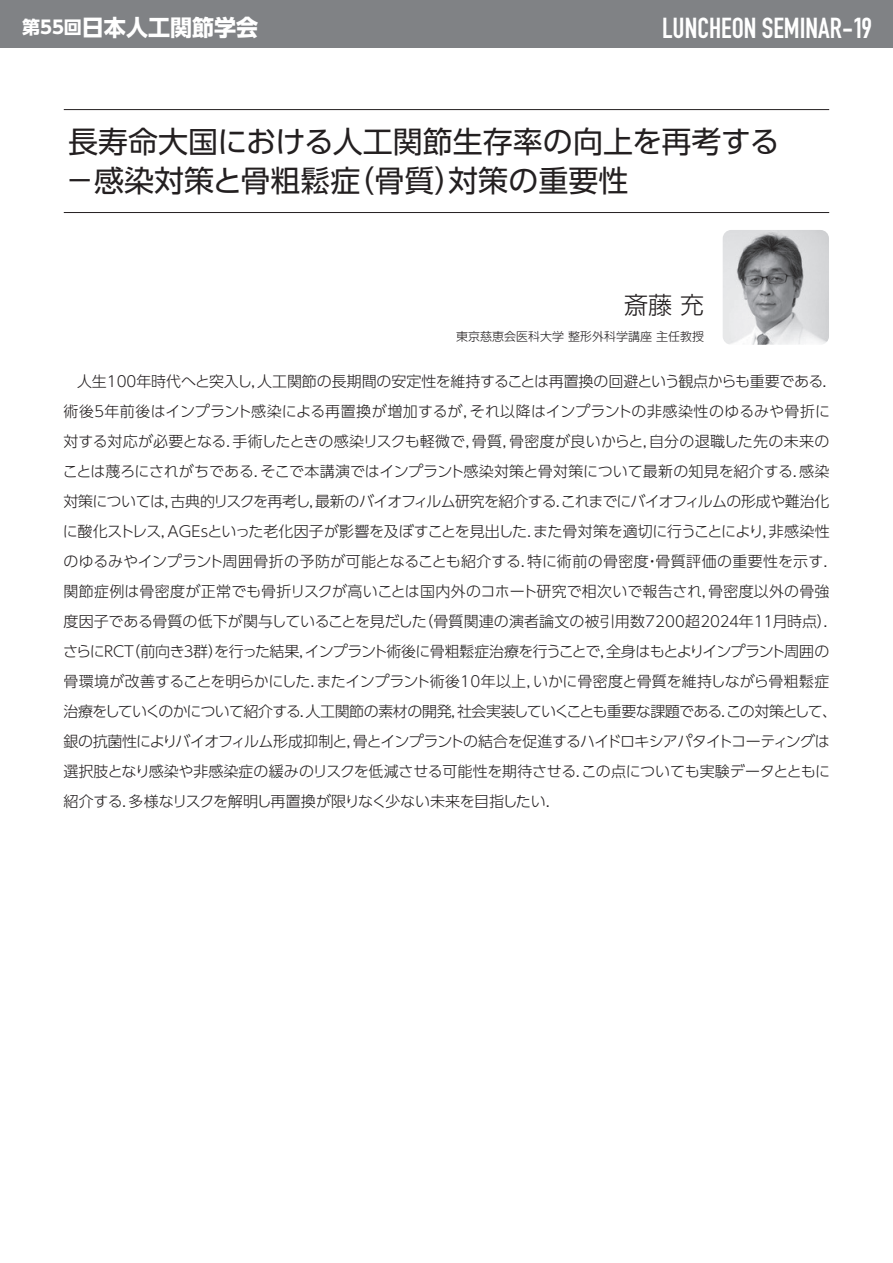
<style>
.page{position:relative;width:893px;height:1263px;background:#fff}
.page>*{position:absolute;margin:0;border:0;box-sizing:border-box;transform-origin:0 0}
.t1{font:30px/39px "UD Shin Go Pro";color:#231f20}
.t2{font:700 28.5px "DIN Condensed";color:#fff}
.t3{font:300 24px "UD Shin Go NT Pro";color:#231f20}
.t4{font:700 22.5px "UD Shin Go NT Pro";color:#fff}
.t5{font:700 18px "UD Shin Go NT Pro";color:#fff}
.t6{font:300 15px/30px "UD Shin Go Pro";letter-spacing:-.015em;color:#231f20}
.t7{font:300 15px/30px "UD Shin Go Pro";letter-spacing:-.045em;color:#231f20}
.t8{font:300 15px/30px "UD Shin Go Pro";letter-spacing:.01em;color:#231f20}
.t9{font:300 15px/30px "UD Shin Go Pro";letter-spacing:.015em;color:#231f20}
.t10{font:300 15px/30px "UD Shin Go Pro";letter-spacing:-.04em;color:#231f20}
.t11{font:300 15px "UD Shin Go Pro";letter-spacing:.025em;color:#231f20}
.t12{font:300 12px "UD Shin Go NT Pro";color:#231f20}
.s1{font-size:18px}
</style>
<div class="page">
<img style="left:723px;top:230px;width:106px;height:115px">
<hr style="left:64px;top:109px;width:765px;height:1px;background:#231f20">
<hr style="left:64px;top:212px;width:765px;height:1px;background:#231f20">
<div style="left:0;top:0;width:893px;height:48px;background:#808285"></div>
<h3 class="t4" style="left:64px;top:9px;width:196px"><span class="s1">回</span>日本人工関節学会</h3>
<p class="t5" style="left:22px;top:13px;width:43px">第55</p>
<h2 class="t2" style="left:662px;top:9px;width:211px">LUNCHEON SEMINAR-19</h2>
<h1 class="t1" style="left:448px;top:122px;width:333px;text-indent:-380px">長寿命大国における人工関節生存率の向上を再考する対策の重要性</h1>
<h1 class="t1" style="left:344px;top:161px;width:121px">（骨質）</h1>
<h1 class="t1" style="left:65px;top:161px;width:297px">－感染対策と骨粗鬆症</h1>
<h3 class="t3" style="left:624px;top:286px;width:81px">斎藤充</h3>
<p class="t12" style="left:456px;top:327px;width:249px">東京慈恵会医科大学整形外科学講座主任教授</p>
<p class="t6" style="left:77px;top:366px;width:762px">人生100年時代へと突入し人工関節の長期間の安定性を維持することは再置換の回避という観点からも重要である．</p>
<p class="t6" style="left:251px;top:366px;width:16px">，</p>
<p class="t9" style="left:470px;top:396px;width:362px">それ以降はインプラントの非感染性のゆるみや骨折に</p>
<p class="t6" style="left:104px;top:396px;width:375px">年前後はインプラント感染による再置換が増加するが，</p>
<p class="t6" style="left:64px;top:396px;width:32px">術後</p>
<p class="t6" style="left:92px;top:396px;width:16px">５</p>
<p class="t6" style="left:64px;top:426px;width:456px">対する対応が必要となる手術したときの感染リスクも軽微で骨質，</p>
<p class="t6" style="left:465px;top:426px;width:17px">，</p>
<p class="t11" style="left:509px;top:429px;width:322px">骨密度が良いからと自分の退職した先の未来の</p>
<p class="t6" style="left:643px;top:426px;width:16px">，</p>
<p class="t6" style="left:63px;top:426px;width:768px;text-indent:163px">．<br>ことは蔑ろにされがちであるそこで本講演ではインプラント感染対策と骨対策について最新の知見を紹介する感染</p>
<p class="t6" style="left:793px;top:456px;width:16px">．</p>
<p class="t7" style="left:64px;top:456px;width:767px;text-indent:190px">．<br>対策については古典的リスクを再考し最新のバイオフィルム研究を紹介するこれまでにバイオフィルムの形成や難治化</p>
<p class="t6" style="left:556px;top:486px;width:16px">．</p>
<p class="t6" style="left:63px;top:486px;width:768px;text-indent:101px">，<br>に酸化ストレス AGEsといった老化因子が影響を及ぼすことを見出したまた骨対策を適切に行うことにより非感染性</p>
<p class="t6" style="left:762px;top:516px;width:16px">，</p>
<p class="t6" style="left:309px;top:486px;width:16px">，</p>
<p class="t9" style="left:64px;top:516px;width:776px;text-indent:97px">，<br>のゆるみやインプラント周囲骨折の予防が可能となることも紹介する特に術前の骨密度骨質評価の重要性を示す．</p>
<p class="t6" style="left:527px;top:516px;width:16px">．</p>
<p class="t6" style="left:645px;top:546px;width:16px">・</p>
<p class="t8" style="left:64px;top:546px;width:767px;text-indent:457px">．<br>関節症例は骨密度が正常でも骨折リスクが高いことは国内外のコホート研究で相次いで報告され骨密度以外の骨強</p>
<p class="t8" style="left:418px;top:576px;width:421px;text-indent:284px">，<br>（骨質関連の演者論文の被引用数7200超2024年11月時点．(</p>
<p class="t10" style="left:193px;top:606px;width:638px;text-indent:-130px">度因子である骨質の低下が関与していることを見だした<br>群を行った結果インプラント術後に骨粗鬆症治療を行うことで全身はもとよりインプラント周囲の</p>
<p class="t6" style="left:600px;top:636px;width:16px">，</p>
<p class="t6" style="left:126px;top:636px;width:61px">（前向き</p>
<p class="t6" style="left:208px;top:636px;width:16px">）</p>
<p class="t6" style="left:63px;top:636px;width:72px">さらにRCT</p>
<p class="t6" style="left:181px;top:636px;width:16px">３</p>
<p class="t6" style="left:299px;top:636px;width:17px">，</p>
<p class="t6" style="left:64px;top:666px;width:480px">骨環境が改善することを明らかにしたまたインプラント術後10年以上，</p>
<p class="t7" style="left:64px;top:666px;width:775px;text-indent:247px">．<br>治療をしていくのかについて紹介する人工関節の素材の開発社会実装していくことも重要な課題であるこの対策として、</p>
<p class="t6" style="left:721px;top:696px;width:16px">．</p>
<p class="t6" style="left:533px;top:666px;width:298px">いかに骨密度と骨質を維持しながら骨粗鬆症</p>
<p class="t7" style="left:64px;top:696px;width:768px;text-indent:236px">．<br>銀の抗菌性によりバイオフィルム形成抑制と骨とインプラントの結合を促進するハイドロキシアパタイトコーティングは</p>
<p class="t6" style="left:64px;top:726px;width:768px;text-indent:283px">，<br>選択肢となり感染や非感染症の緩みのリスクを低減させる可能性を期待させるこの点についても実験データとともに</p>
<p class="t6" style="left:576px;top:756px;width:16px">．</p>
<p class="t6" style="left:64px;top:786px;width:499px">紹介する多様なリスクを解明し再置換が限りなく少ない未来を目指したい．</p>
<p class="t6" style="left:122px;top:786px;width:16px">．</p>
<p class="t6" style="left:451px;top:696px;width:16px">，</p>
</div>
